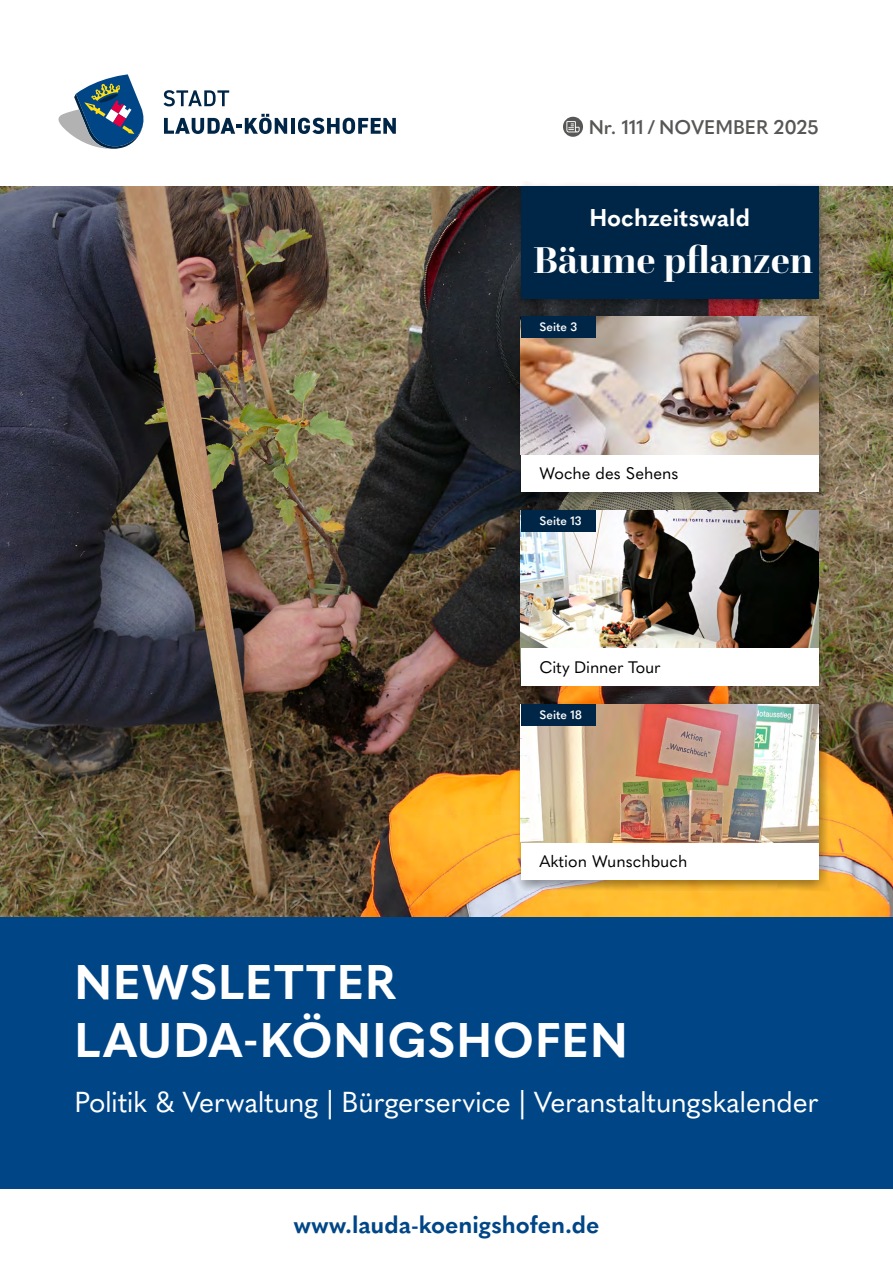
<style>
.page{position:relative;width:893px;height:1263px;background:#fff}
.page>*{position:absolute;margin:0;border:0;box-sizing:border-box;transform-origin:0 0}
.t1{font:700 48px/57.6px "Quasimoda";letter-spacing:.015em;color:#fff}
.t2{font:700 39px "Questa Grande";color:#fff}
.t3{font:28.5px "Quasimoda";letter-spacing:-.015em;color:#fff}
.t4{font:700 24px "Quasimoda";color:#004687}
.t5{font:700 24px "Quasimoda";color:#fff}
.t6{font:600 19.5px "Quasimoda";color:#575756}
.t7{font:16.5px "Quasimoda";color:#000}
.t8{font:600 12px "Quasimoda";color:#fff}
</style>
<div class="page">
<div style="left:0;top:917px;width:893px;height:271px;background:#004687"></div>
<img style="left:0;top:186px;width:893px;height:731px">
<svg style="left:163px;top:90px;width:66px;height:16px"></svg>
<svg style="left:164px;top:114px;width:123px;height:20px"></svg>
<hr style="left:291px;top:118px;width:4px;height:16px;background:#002647">
<svg style="left:298px;top:118px;width:98px;height:16px"></svg>
<svg style="left:58px;top:74px;width:86px;height:75px"></svg>
<div style="left:515px;top:181px;width:314px;height:129px;background:#000;opacity:.4"></div>
<div style="left:521px;top:186px;width:298px;height:112px;background:#002647"></div>
<svg style="left:563px;top:117px;width:20px;height:20px"></svg>
<svg style="left:566px;top:121px;width:14px;height:11px"></svg>
<div style="left:515px;top:312px;width:314px;height:191px;background:#000;opacity:.4"></div>
<div style="left:521px;top:454px;width:298px;height:38px;background:#fff"></div>
<img style="left:521px;top:316px;width:298px;height:138px">
<div style="left:521px;top:316px;width:74px;height:22px;background:#002647"></div>
<img style="left:521px;top:510px;width:298px;height:138px">
<div style="left:521px;top:648px;width:298px;height:37px;background:#fff"></div>
<div style="left:521px;top:510px;width:74px;height:21px;background:#002647"></div>
<div style="left:515px;top:699px;width:314px;height:192px;background:#000;opacity:.4"></div>
<div style="left:521px;top:842px;width:298px;height:37px;background:#fff"></div>
<img style="left:521px;top:704px;width:298px;height:138px">
<div style="left:521px;top:704px;width:74px;height:21px;background:#002647"></div>
<p class="t6" style="left:589px;top:112px;width:231px">Nr. 111 / NOVEMBER 2025</p>
<p class="t5" style="left:589px;top:199px;width:162px">Hochzeitswald</p>
<h2 class="t2" style="left:533px;top:236px;width:281px">Bäume pflanzen</h2>
<p class="t8" style="left:539px;top:318px;width:39px">Seite 3</p>
<p class="t7" style="left:539px;top:460px;width:141px">Woche des Sehens</p>
<p class="t8" style="left:539px;top:512px;width:44px">Seite 13</p>
<p class="t7" style="left:539px;top:654px;width:123px">City Dinner Tour</p>
<p class="t8" style="left:539px;top:705px;width:44px">Seite 18</p>
<p class="t7" style="left:539px;top:848px;width:149px">Aktion Wunschbuch</p>
<h1 class="t1" style="left:74px;top:950px;width:555px">NEWSLETTER<br>LAUDA-KÖNIGSHOFEN</h1>
<p class="t3" style="left:74px;top:1080px;width:746px">Politik &amp; Verwaltung | Bürgerservice | Veranstaltungskalender</p>
<p class="t4" style="left:293px;top:1205px;width:308px">www.lauda-koenigshofen.de</p>
</div>
